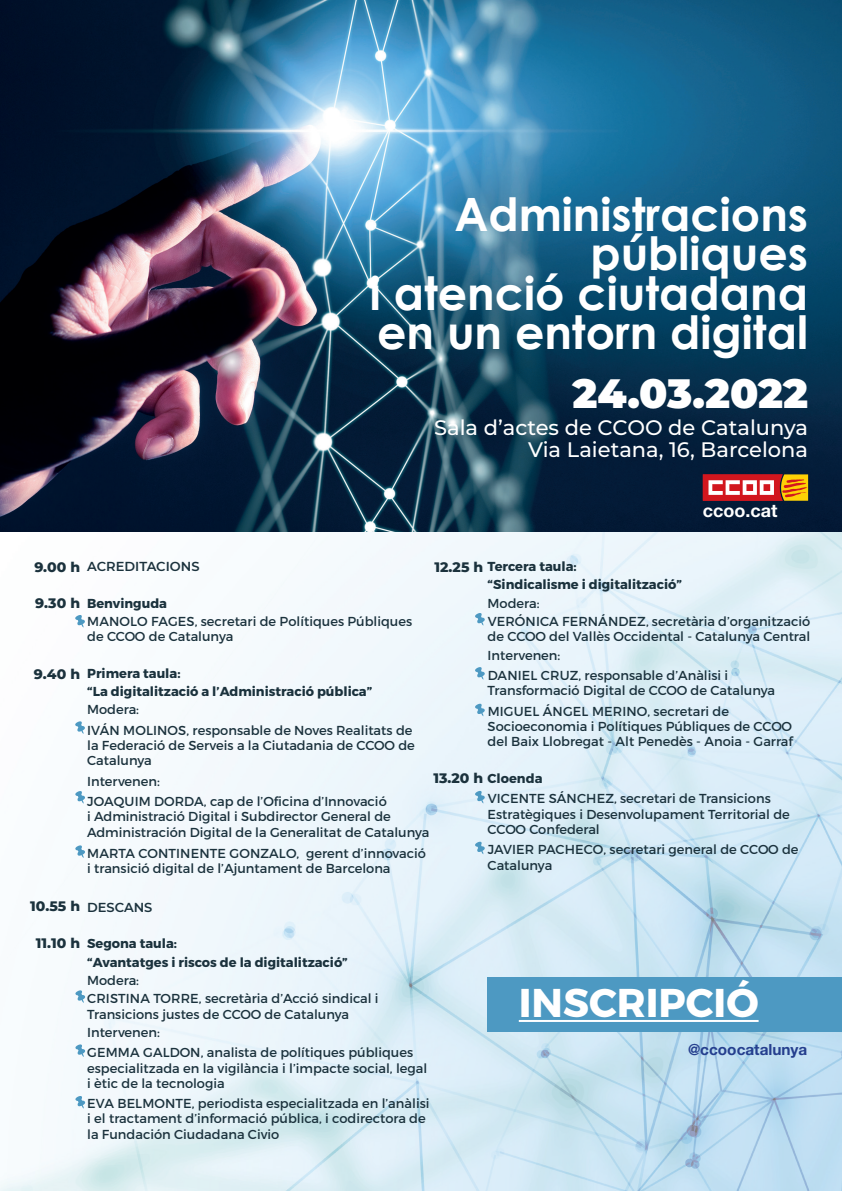
<style>
.page{position:relative;width:842px;height:1191px;background:#fff}
.page>*{position:absolute;margin:0;border:0;box-sizing:border-box;transform-origin:0 0}
.t1{font:700 45.9px/39.4px "Century Gothic";color:#fff;text-align:right}
.t2{font:900 41px "Montserrat";color:#fff}
.t3{font:700 40.1px "Montserrat";color:#fff}
.t4{font:500 21px/22px "Montserrat";color:#fff;text-align:right}
.t5{font:700 18px "Helvetica Neue";color:#fff}
.t6{font:700 15.3px "Helvetica Neue";color:#253f8e}
.t7{font:800 14px "Montserrat";color:#1b323d}
.t8{font:13px/15.3px "Montserrat";color:#1b323d}
.t9{font:700 13px/18.3px "Montserrat";color:#1b323d}
.t10{font:600 13px "Montserrat";color:#1b323d}
.s1{font-weight:800;font-size:14px}
.s2{font-weight:700}
</style>
<div class="page">
<img style="left:0;top:531px;width:842px;height:660px">
<div style="left:488px;top:977px;width:354px;height:54px;background:#4d99c2"></div>
<hr style="left:519px;top:1020px;width:240px;height:2px;background:#fff">
<img style="left:0;top:0;width:842px;height:531px">
<svg style="left:703px;top:474px;width:105px;height:27px"></svg>
<svg style="left:475px;top:613px;width:10px;height:12px"></svg>
<svg style="left:475px;top:667px;width:10px;height:12px"></svg>
<svg style="left:475px;top:703px;width:10px;height:13px"></svg>
<svg style="left:75px;top:721px;width:10px;height:13px"></svg>
<svg style="left:75px;top:791px;width:10px;height:12px"></svg>
<svg style="left:75px;top:845px;width:10px;height:13px"></svg>
<svg style="left:75px;top:990px;width:10px;height:12px"></svg>
<svg style="left:75px;top:1044px;width:10px;height:13px"></svg>
<svg style="left:75px;top:1096px;width:10px;height:12px"></svg>
<svg style="left:475px;top:791px;width:10px;height:12px"></svg>
<svg style="left:475px;top:841px;width:10px;height:13px"></svg>
<svg style="left:75px;top:615px;width:10px;height:12px"></svg>
<h1 class="t1" style="left:370px;top:192px;width:440px">Administracions públiques<br>i atenció ciutadana en un entorn digital</h1>
<h2 class="t2" style="left:572px;top:363px;width:237px">24.03.2022</h2>
<h3 class="t4" style="left:434px;top:416px;width:375px">Sala d’actes de CCOO de Catalunya<br>Via Laietana, 16, Barcelona</h3>
<h3 class="t5" style="left:703px;top:499px;width:76px">ccoo.cat</h3>
<p class="t9" style="left:488px;top:557px;width:196px;text-indent:-53px"><span class="s1">12.25 h</span> Tercera taula:<br>“Sindicalisme i digitalització”</p>
<p class="t8" style="left:488px;top:594px;width:324px;line-height:18.3px">Modera:<br>VERÓNICA FERNÁNDEZ, secretària d’organització</p>
<p class="t8" style="left:488px;top:627px;width:324px;line-height:18.3px">de CCOO del Vallès Occidental - Catalunya Central<br>Intervenen:</p>
<p class="t8" style="left:488px;top:667px;width:289px">DANIEL CRUZ, responsable d’Anàlisi i<br>Transformació Digital de CCOO de Catalunya</p>
<p class="t8" style="left:488px;top:703px;width:307px">MIGUEL ÁNGEL MERINO, secretari de<br>Socioeconomia i Polítiques Públiques de CCOO del Baix Llobregat - Alt Penedès - Anoia - Garraf</p>
<p class="t8" style="left:488px;top:768px;width:285px;line-height:20.3px;text-indent:-54px"><span class="s1">13.20 h</span> <span class="s2">Cloenda<br></span>VICENTE SÁNCHEZ, secretari de Transicions</p>
<p class="t8" style="left:488px;top:806px;width:304px">Estratègiques i Desenvolupament Territorial de<br>CCOO Confederal</p>
<p class="t8" style="left:488px;top:842px;width:312px">JAVIER PACHECO, secretari general de CCOO de<br>Catalunya</p>
<p class="t7" style="left:34px;top:556px;width:47px">9.00 h</p>
<p class="t7" style="left:35px;top:592px;width:46px">9.30 h</p>
<p class="t10" style="left:87px;top:557px;width:114px">ACREDITACIONS</p>
<p class="t9" style="left:87px;top:594px;width:81px">Benvinguda</p>
<p class="t8" style="left:87px;top:613px;width:327px">MANOLO FAGES, secretari de Polítiques Públiques de CCOO de Catalunya</p>
<p class="t9" style="left:87px;top:664px;width:287px">Primera taula:<br>“La digitalització a l’Administració pública”</p>
<p class="t8" style="left:87px;top:699px;width:327px;line-height:20.3px">Modera:<br>IVÁN MOLINOS, responsable de Noves Realitats de</p>
<p class="t8" style="left:87px;top:738px;width:329px">la Federació de Serveis a la Ciutadania de CCOO de<br>Catalunya</p>
<p class="t8" style="left:87px;top:771px;width:301px;line-height:20.3px">Intervenen:<br>JOAQUIM DORDA, cap de l’Oficina d’Innovació</p>
<p class="t8" style="left:87px;top:809px;width:344px">i Administració Digital i Subdirector General de<br>Administración Digital de la Generalitat de Catalunya</p>
<p class="t8" style="left:87px;top:845px;width:340px">MARTA CONTINENTE GONZALO, gerent d’innovació i transició digital de l’Ajuntament de Barcelona</p>
<p class="t10" style="left:87px;top:897px;width:67px">DESCANS</p>
<p class="t9" style="left:87px;top:934px;width:262px">Segona taula:<br>“Avantatges i riscos de la digitalització”</p>
<p class="t8" style="left:87px;top:971px;width:293px;line-height:18.3px">Modera:<br>CRISTINA TORRE, secretària d’Acció sindical i</p>
<p class="t8" style="left:87px;top:1004px;width:263px;line-height:18.3px">Transicions justes de CCOO de Catalunya<br>Intervenen:</p>
<p class="t8" style="left:87px;top:1044px;width:342px">GEMMA GALDON, analista de polítiques públiques especialitzada en la vigilància i l’impacte social, legal i ètic de la tecnologia</p>
<p class="t8" style="left:87px;top:1095px;width:344px">EVA BELMONTE, periodista especialitzada en l’anàlisi i el tractament d’informació pública, i codirectora de la Fundación Ciudadana Civio</p>
<p class="t7" style="left:34px;top:663px;width:48px">9.40 h</p>
<p class="t7" style="left:30px;top:895px;width:51px">10.55 h</p>
<p class="t7" style="left:36px;top:932px;width:46px">11.10 h</p>
<h3 class="t3" style="left:519px;top:977px;width:241px">INSCRIPCIÓ</h3>
<p class="t6" style="left:688px;top:1039px;width:121px">@ccoocatalunya</p>
</div>
